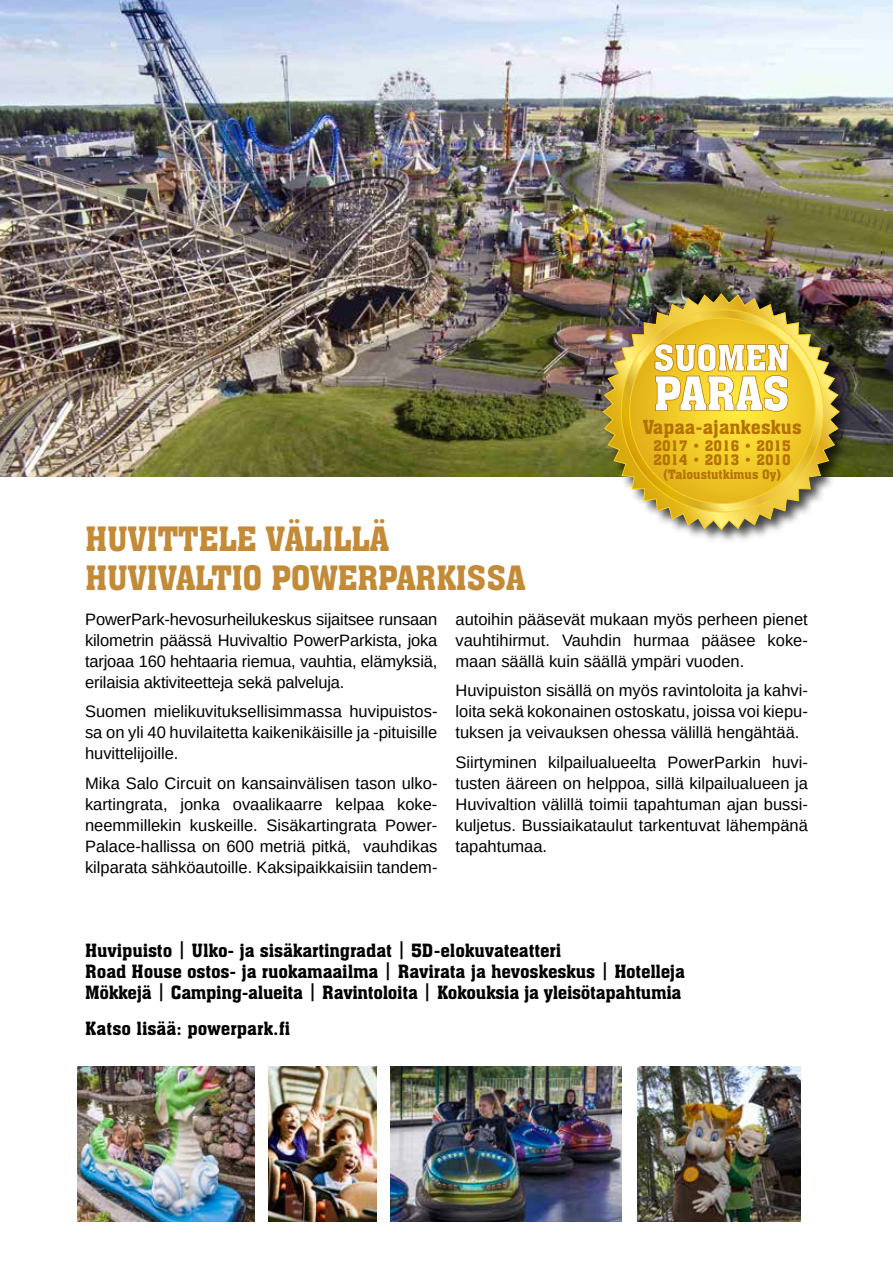
<style>
.page{position:relative;width:893px;height:1263px;background:#fff}
.page>*{position:absolute;margin:0;border:0;box-sizing:border-box;transform-origin:0 0}
.t1{font:33px/39px "Aachen BT";letter-spacing:-.02em;color:#c38a37}
.t2{font:18.9px "Aachen BT";color:#b37100}
.t3{font:18px/21px "Aachen BT";letter-spacing:-.01em;color:#000}
.t4{font:16.5px/21px "Arimo";color:#000;text-align:justify}
.t5{font:14.25px/14.2px "Aachen BT";color:#b37100}
.t6{font:12.6px "Aachen BT";color:#b37100}
</style>
<div class="page">
<img style="left:269px;top:1067px;width:107px;height:154px">
<img style="left:638px;top:1067px;width:163px;height:154px">
<img style="left:390px;top:1067px;width:231px;height:154px">
<img style="left:78px;top:1067px;width:177px;height:154px">
<img style="left:0;top:0;width:893px;height:476px">
<div style="left:602px;top:292px;width:251px;height:252px;background:#000;opacity:.75"></div>
<img style="left:602px;top:293px;width:238px;height:238px">
<svg style="left:621px;top:309px;width:203px;height:204px;background:#e3c44d"></svg>
<p class="t2" style="left:643px;top:415px;width:160px">Vapaa-ajankeskus</p>
<p class="t5" style="left:653px;top:438px;width:139px">2017 • 2016 • 2015<br>2014 • 2013 • 2010</p>
<p class="t6" style="left:663px;top:467px;width:120px">(Taloustutkimus Oy)</p>
<h1 class="t1" style="left:85px;top:519px;width:442px">HUVITTELE VÄLILLÄ<br>HUVIVALTIO POWERPARKISSA</h1>
<p class="t4" style="left:455px;top:609px;width:354px">autoihin pääsevät mukaan myös perheen pienet vauhtihirmut. Vauhdin hurmaa pääsee koke&shy;maan säällä kuin säällä ympäri vuoden.</p>
<p class="t4" style="left:455px;top:680px;width:354px">Huvipuiston sisällä on myös ravintoloita ja kahvi&shy;loita sekä kokonainen ostoskatu, joissa voi kiepu&shy;tuksen ja veivauksen ohessa välillä hengähtää.</p>
<p class="t4" style="left:455px;top:752px;width:354px">Siirtyminen kilpailualueelta PowerParkin huvi&shy;tusten ääreen on helppoa, sillä kilpailualueen ja Huvivaltion välillä toimii tapahtuman ajan bussi&shy;kuljetus. Bussiaikataulut tarkentuvat lähempänä tapahtumaa.</p>
<p class="t4" style="left:85px;top:609px;width:354px">PowerPark-hevosurheilukeskus sijaitsee runsaan kilometrin päässä Huvivaltio PowerParkista, joka tarjoaa 160 hehtaaria riemua, vauhtia, elämyksiä, erilaisia aktiviteetteja sekä palveluja.</p>
<p class="t4" style="left:85px;top:701px;width:354px">Suomen mielikuvituksellisimmassa huvipuistos&shy;sa on yli 40 huvilaitetta kaikenikäisille ja -pituisille huvittelijoille.</p>
<p class="t4" style="left:85px;top:773px;width:354px;text-align:left">Mika Salo Circuit on kansainvälisen tason ulko-- kartingrata, jonka ovaalikaarre kelpaa koke&shy;neemmillekin kuskeille. Sisäkartingrata Power-Palace-hallissa on 600 metriä pitkä, vauhdikas kilparata sähköautoille. Kaksipaikkaisiin tandem-</p>
<p class="t3" style="left:85px;top:939px;width:601px">Huvipuisto | Ulko- ja sisäkartingradat | 5D-elokuvateatteri<br>Road House ostos- ja ruokamaailma | Ravirata ja hevoskeskus | Hotelleja<br>Mökkejä | Camping-alueita | Ravintoloita | Kokouksia ja yleisötapahtumia</p>
<p class="t3" style="left:85px;top:1018px;width:207px">Katso lisää: powerpark.fi</p>
</div>
